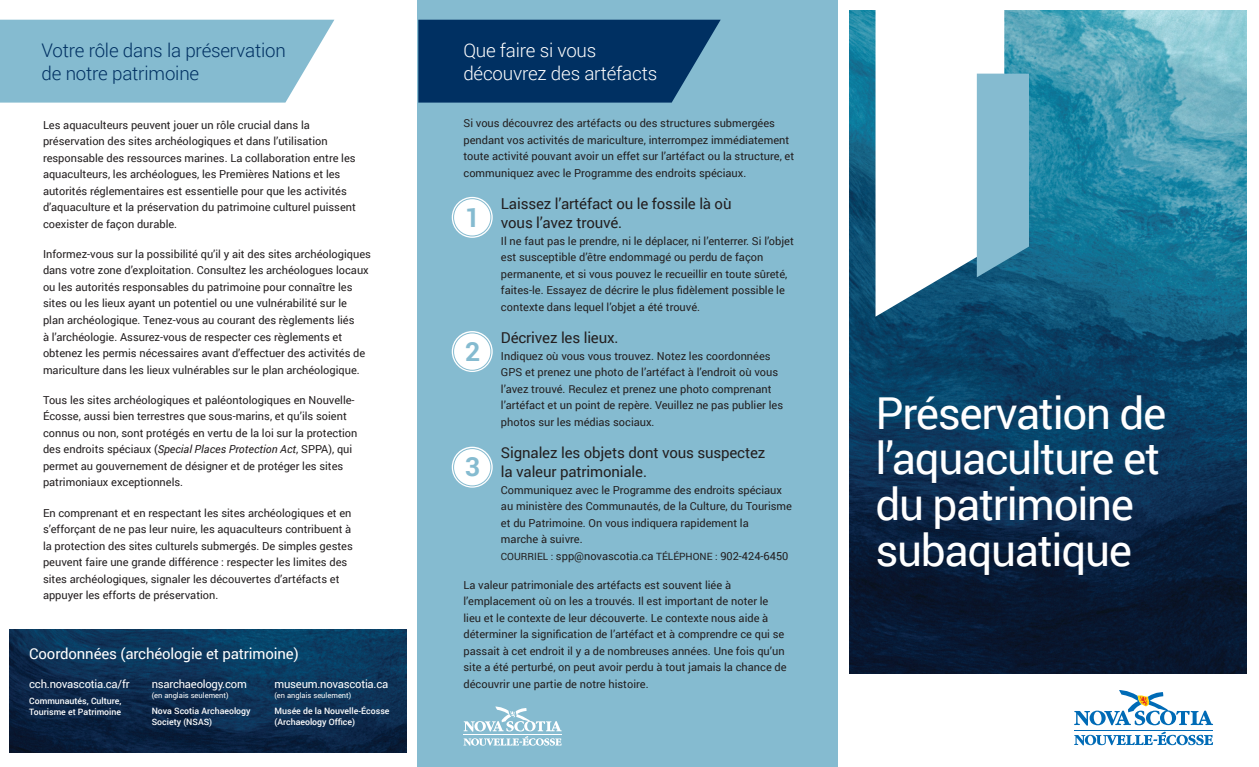
<style>
.page{position:relative;width:1259px;height:767px;background:#fff}
.page>*{position:absolute;margin:0;border:0;box-sizing:border-box;transform-origin:0 0}
.t1{font:44px/45.6px "Roboto";letter-spacing:-.03em;color:#fff}
.t2{font:700 26.38px "Roboto";color:#85bbd0}
.t3{font:300 18.75px/22.5px "Roboto";letter-spacing:-.01em;color:#003062}
.t4{font:300 18.75px/22.5px "Roboto";letter-spacing:-.01em;color:#fff}
.t5{font:15px/18.8px "Roboto";letter-spacing:-.01em;color:#231f20}
.t6{font:15px "Roboto";letter-spacing:-.01em;color:#fff}
.t7{font:11.25px "Roboto";letter-spacing:-.02em;color:#fff}
.t8{font:11px/16.5px "Roboto";color:#231f20}
.t9{font:500 8.75px/11.2px "Roboto";color:#fff}
.t10{font:7.5px "Roboto";color:#fff}
.s1{font-style:italic}
.s2{font-size:10px}
</style>
<div class="page">
<div style="left:418px;top:0;width:420px;height:767px;background:#85bbd0"></div>
<svg style="left:418px;top:20px;width:303px;height:83px;background:#0b3c6b"></svg>
<img style="left:849px;top:10px;width:398px;height:663px">
<svg style="left:875px;top:10px;width:129px;height:307px"></svg>
<svg style="left:977px;top:74px;width:52px;height:203px;background:#7cb4ca"></svg>
<img style="left:9px;top:630px;width:398px;height:122px">
<svg style="left:0;top:20px;width:334px;height:83px;background:#8ec0d3"></svg>
<div style="left:452px;top:197px;width:41px;height:41px;background:#fff;border-radius:50%"></div>
<div style="left:453px;top:198px;width:38px;height:38px;border:1px solid #85bbd0;border-radius:50%"></div>
<div style="left:452px;top:331px;width:41px;height:41px;background:#fff;border-radius:50%"></div>
<div style="left:453px;top:333px;width:38px;height:37px;border:1px solid #85bbd0;border-radius:50%"></div>
<div style="left:452px;top:447px;width:41px;height:41px;background:#fff;border-radius:50%"></div>
<div style="left:453px;top:448px;width:38px;height:38px;border:1px solid #85bbd0;border-radius:50%"></div>
<hr style="left:1074px;top:730px;width:139px;height:1px;background:#006bb6">
<svg style="left:1074px;top:690px;width:139px;height:35px"></svg>
<svg style="left:1074px;top:732px;width:139px;height:13px"></svg>
<svg style="left:463px;top:706px;width:99px;height:40px"></svg>
<p class="t3" style="left:42px;top:39px;width:246px">Votre rôle dans la préservation de notre patrimoine</p>
<p class="t8" style="left:43px;top:116px;width:314px">Les aquaculteurs peuvent jouer un rôle crucial dans la préservation des sites archéologiques et dans l’utilisation responsable des ressources marines. La collaboration entre les aquaculteurs, les archéologues, les Premières Nations et les autorités réglementaires est essentielle pour que les activités d’aquaculture et la préservation du patrimoine culturel puissent coexister de façon durable.</p>
<p class="t8" style="left:43px;top:245px;width:329px">Informez-vous sur la possibilité qu’il y ait des sites archéologiques dans votre zone d’exploitation. Consultez les archéologues locaux ou les autorités responsables du patrimoine pour connaître les sites ou les lieux ayant un potentiel ou une vulnérabilité sur le plan archéologique. Tenez-vous au courant des règlements liés<br>à l’archéologie. Assurez-vous de respecter ces règlements et obtenez les permis nécessaires avant d’effectuer des activités de mariculture dans les lieux vulnérables sur le plan archéologique.</p>
<p class="t8" style="left:43px;top:391px;width:316px">Tous les sites archéologiques et paléontologiques en Nouvelle-Écosse, aussi bien terrestres que sous-marins, et qu’ils soient connus ou non, sont protégés en vertu de la loi sur la protection des endroits spéciaux (<span class="s1">Special Places Protection Act</span>, SPPA), qui permet au gouvernement de désigner et de protéger les sites patrimoniaux exceptionnels.</p>
<p class="t8" style="left:43px;top:504px;width:311px">En comprenant et en respectant les sites archéologiques et en s’efforçant de ne pas leur nuire, les aquaculteurs contribuent à la protection des sites culturels submergés. De simples gestes peuvent faire une grande différence : respecter les limites des sites archéologiques, signaler les découvertes d’artéfacts et appuyer les efforts de préservation.</p>
<p class="t6" style="left:29px;top:643px;width:271px">Coordonnées (archéologie et patrimoine)</p>
<p class="t7" style="left:29px;top:676px;width:102px">cch.novascotia.ca/fr</p>
<p class="t9" style="left:29px;top:695px;width:94px">Communautés, Culture,<br>Tourisme et Patrimoine</p>
<p class="t7" style="left:152px;top:676px;width:97px">nsarchaeology.com</p>
<p class="t10" style="left:152px;top:690px;width:78px">(en anglais seulement)</p>
<p class="t9" style="left:152px;top:705px;width:100px">Nova Scotia Archaeology<br>Society (NSAS)</p>
<p class="t7" style="left:274px;top:676px;width:115px">museum.novascotia.ca</p>
<p class="t10" style="left:274px;top:690px;width:78px">(en anglais seulement)</p>
<p class="t9" style="left:274px;top:705px;width:117px">Musée de la Nouvelle-Écosse (Archaeology Office)</p>
<p class="t4" style="left:463px;top:39px;width:195px">Que faire si vous découvrez des artéfacts</p>
<p class="t8" style="left:463px;top:115px;width:332px">Si vous découvrez des artéfacts ou des structures submergées pendant vos activités de mariculture, interrompez immédiatement toute activité pouvant avoir un effet sur l’artéfact ou la structure, et communiquez avec le Programme des endroits spéciaux.</p>
<p class="t5" style="left:501px;top:194px;width:232px">Laissez l’artéfact ou le fossile là où vous l’avez trouvé.</p>
<p class="t8" style="left:501px;top:232px;width:294px">Il ne faut pas le prendre, ni le déplacer, ni l’enterrer. Si l’objet est susceptible d’être endommagé ou perdu de façon permanente, et si vous pouvez le recueillir en toute sûreté, faites-le. Essayez de décrire le plus fidèlement possible le contexte dans lequel l’objet a été trouvé.</p>
<p class="t5" style="left:501px;top:328px;width:119px">Décrivez les lieux.</p>
<p class="t8" style="left:501px;top:347px;width:284px">Indiquez où vous vous trouvez. Notez les coordonnées GPS et prenez une photo de l’artéfact à l’endroit où vous l’avez trouvé. Reculez et prenez une photo comprenant l’artéfact et un point de repère. Veuillez ne pas publier les photos sur les médias sociaux.</p>
<p class="t5" style="left:501px;top:443px;width:266px">Signalez les objets dont vous suspectez la valeur patrimoniale.</p>
<p class="t8" style="left:501px;top:481px;width:293px">Communiquez avec le Programme des endroits spéciaux au ministère des Communautés, de la Culture, du Tourisme et du Patrimoine. On vous indiquera rapidement la<br>marche à suivre.<br><span class="s2">COURRIEL :</span> spp@novascotia.ca <span class="s2">TÉLÉPHONE :</span> 902-424-6450</p>
<p class="t8" style="left:463px;top:576px;width:325px">La valeur patrimoniale des artéfacts est souvent liée à l’emplacement où on les a trouvés. Il est important de noter le lieu et le contexte de leur découverte. Le contexte nous aide à déterminer la signification de l’artéfact et à comprendre ce qui se passait à cet endroit il y a de nombreuses années. Une fois qu’un site a été perturbé, on peut avoir perdu à tout jamais la chance de découvrir une partie de notre histoire.</p>
<p class="t2" style="left:465px;top:198px;width:17px">1</p>
<p class="t2" style="left:465px;top:333px;width:17px">2</p>
<p class="t2" style="left:465px;top:448px;width:17px">3</p>
<p class="t1" style="left:875px;top:389px;width:292px">Préservation de l’aquaculture et du patrimoine subaquatique</p>
</div>
